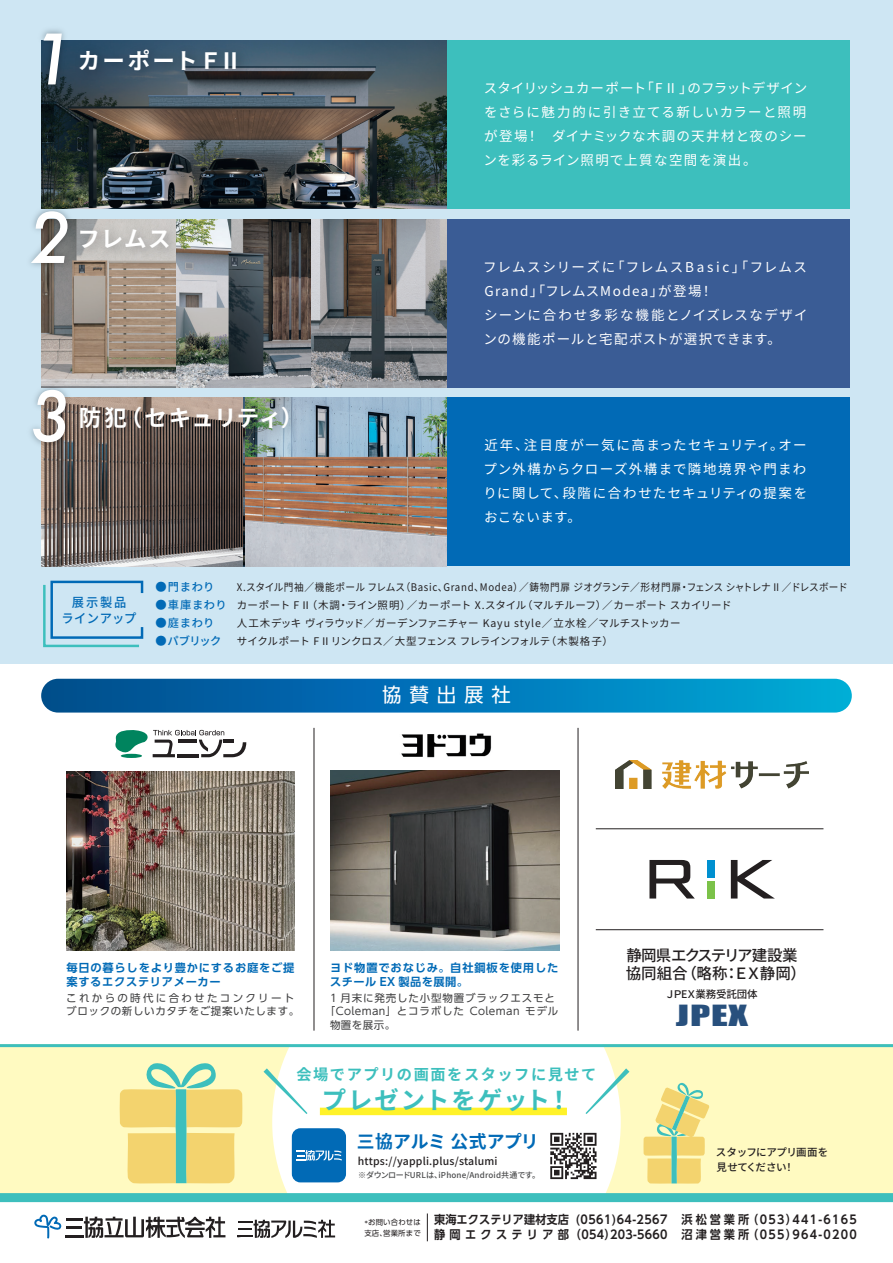
<style>
.page{position:relative;width:893px;height:1263px;background:#fff}
.page>*{position:absolute;margin:0;border:0;box-sizing:border-box;transform-origin:0 0}
.t1{font:italic 500 67.5px "Futura";color:#fff}
.t2{font:26.85px "Impact";color:#28507d;scale:1.5 1}
.t3{font:700 24.3px "Noto Sans CJ Kjp";letter-spacing:.08em;color:#3dbfbd}
.t4{font:700 22.5px "Noto Sans CJ Kjp";letter-spacing:.01em;color:#fff}
.t5{font:700 22.5px "Noto Sans CJ Kjp";letter-spacing:.075em;color:#fff}
.t6{font:700 22.5px "Noto Sans CJ Kjp";letter-spacing:.045em;color:#fff}
.t7{font:19.5px "UD Shin Go Pro";letter-spacing:.4em;color:#fff}
.t8{font:700 17.85px "Noto Sans CJ Kjp";letter-spacing:-.005em;color:#016ab6}
.t9{font:500 15.45px/18px "Noto Sans CJ Kjp";letter-spacing:-.055em;color:#231f20}
.t10{font:700 15.3px "Noto Sans CJ Kjp";letter-spacing:.1em;color:#3dbfbd}
.t11{font:13.5px/24px "Noto Sans CJ Kjp";letter-spacing:.09em;color:#fff;text-align:justify}
.t12{font:500 12.75px/16.2px "Noto Sans CJ Kjp";letter-spacing:.055em;color:#016ab6;text-align:center;scale:.96 1}
.t13{font:700 11.85px/15px "UD Shin Go Pro De";letter-spacing:.04em;color:#231f20;text-align:right;scale:.94 1}
.t14{font:700 11.85px/15px "UD Shin Go Pro De";letter-spacing:.115em;color:#231f20;scale:.94 1}
.t15{font:700 11.85px "UD Shin Go Pro De";letter-spacing:.005em;color:#231f20;scale:.94 1}
.t16{font:700 11.85px/15px "UD Shin Go Pro De";letter-spacing:.26em;color:#231f20;scale:.94 1}
.t17{font:700 11.25px/13.5px "UD Shin Go Pro De";letter-spacing:.07em;color:#016ab6}
.t18{font:500 11.25px "Noto Sans CJ Kjp";letter-spacing:.04em;color:#016ab6}
.t19{font:10.5px/18px "Noto Sans CJ Kjp";letter-spacing:.015em;color:#231f20;scale:.92 1}
.t20{font:10.5px/13.5px "UD Shin Go Pro";letter-spacing:.06em;color:#3e3e3f}
.t21{font:500 10.5px "Noto Sans CJ Kjp";letter-spacing:.02em;color:#231f20}
.t22{font:10.5px "UD Shin Go Pro";letter-spacing:.08em;color:#3e3e3f}
.t23{font:10.5px "UD Shin Go Pro";letter-spacing:.04em;color:#3e3e3f}
.t24{font:500 10.5px/15.9px "Noto Sans CJ Kjp";letter-spacing:-.045em;color:#231f20}
.t25{font:500 10.5px "Noto Sans CJ Kjp";letter-spacing:-.02em;color:#231f20}
.t26{font:500 8.1px "Noto Sans CJ Kjp";letter-spacing:.02em;color:#4b4c4d}
.t27{font:7.5px/11.2px "UD Shin Go Pro";letter-spacing:.02em;color:#231f20}
</style>
<div class="page">
<div style="left:0;top:1044px;width:893px;height:153px;background:#fffac1"></div>
<svg style="left:272px;top:948px;width:349px;height:294px"></svg>
<div style="left:0;top:1193px;width:893px;height:9px;background:#3dbfbd"></div>
<div style="left:0;top:0;width:893px;height:663px;background:#cee6f3"></div>
<hr style="left:0;top:1044px;width:893px;height:3px;background:#3dbfbd">
<div style="left:41px;top:219px;width:808px;height:168px;background:#3a5c95"></div>
<div style="left:41px;top:40px;width:808px;height:169px;background:#3dbfbd"></div>
<img style="left:41px;top:40px;width:405px;height:169px">
<img style="left:84px;top:40px;width:174px;height:69px">
<img style="left:41px;top:29px;width:43px;height:85px">
<img style="left:41px;top:219px;width:405px;height:168px">
<img style="left:81px;top:219px;width:106px;height:68px">
<img style="left:30px;top:194px;width:51px;height:98px">
<div style="left:41px;top:397px;width:808px;height:169px;background:#016ab6"></div>
<img style="left:41px;top:466px;width:201px;height:100px">
<img style="left:245px;top:397px;width:201px;height:169px">
<img style="left:81px;top:397px;width:229px;height:69px">
<img style="left:31px;top:373px;width:50px;height:98px">
<div style="left:41px;top:679px;width:811px;height:33px;background:linear-gradient(to right,#014791,#00a9db);border-radius:17px"></div>
<img style="left:331px;top:771px;width:229px;height:180px">
<img style="left:401px;top:733px;width:91px;height:25px">
<img style="left:67px;top:771px;width:228px;height:180px">
<svg style="left:121px;top:754px;width:21px;height:4px"></svg>
<svg style="left:115px;top:729px;width:131px;height:28px"></svg>
<hr style="left:578px;top:728px;width:1px;height:303px;background:#231f20">
<hr style="left:314px;top:728px;width:1px;height:303px;background:#231f20">
<svg style="left:43px;top:580px;width:101px;height:68px"></svg>
<div style="left:707px;top:881px;width:8px;height:17px;background:#7bc249"></div>
<div style="left:707px;top:860px;width:8px;height:18px;background:#0090d0"></div>
<svg style="left:649px;top:860px;width:46px;height:38px"></svg>
<svg style="left:731px;top:860px;width:43px;height:38px"></svg>
<img style="left:616px;top:760px;width:193px;height:29px">
<hr style="left:596px;top:828px;width:227px;height:1px;background:#231f20">
<hr style="left:596px;top:929px;width:227px;height:1px;background:#231f20">
<div style="left:546px;top:1128px;width:55px;height:56px;background:#fff"></div>
<svg style="left:550px;top:1133px;width:46px;height:46px"></svg>
<div style="left:292px;top:1128px;width:54px;height:54px;background:#016ab6;border-radius:9px"></div>
<svg style="left:296px;top:1150px;width:46px;height:10px"></svg>
<svg style="left:120px;top:1063px;width:122px;height:121px"></svg>
<svg style="left:427px;top:1213px;width:1px;height:28px"></svg>
<svg style="left:34px;top:1214px;width:191px;height:24px"></svg>
<svg style="left:237px;top:1220px;width:98px;height:18px"></svg>
<svg style="left:643px;top:1082px;width:66px;height:102px"></svg>
<div style="left:320px;top:1108px;width:247px;height:7px;background:#fff229"></div>
<svg style="left:264px;top:1068px;width:43px;height:46px"></svg>
<svg style="left:585px;top:1068px;width:44px;height:46px"></svg>
<h1 class="t1" style="left:33px;top:13px;width:43px">1</h1>
<h3 class="t5" style="left:78px;top:48px;width:165px">カーポートＦⅡ</h3>
<h1 class="t1" style="left:30px;top:191px;width:43px">2</h1>
<h3 class="t6" style="left:77px;top:226px;width:95px">フレムス</h3>
<h1 class="t1" style="left:30px;top:370px;width:43px">3</h1>
<h3 class="t4" style="left:79px;top:405px;width:226px">防犯（セキュリティ）</h3>
<p class="t11" style="left:484px;top:77px;width:325px">スタイリッシュカーポート「F Ⅱ」のフラットデザインをさらに魅力的に引き立てる新しいカラーと照明が登場！ ダイナミックな木調の天井材と夜のシーンを彩るライン照明で上質な空間を演出。</p>
<p class="t11" style="left:483px;top:255px;width:326px;text-align:left">フレムスシリーズに「フレムスBasic」「フレムス<br>Grand」「フレムスModea」が登場！<br>シーンに合わせ多彩な機能とノイズレスなデザインの機能ポールと宅配ポストが選択できます。</p>
<p class="t11" style="left:483px;top:434px;width:325px">近年、注目度が一気に高まったセキュリティ。オープン外構からクローズ外構まで隣地境界や門まわりに関して、段階に合わせたセキュリティの提案をおこないます。</p>
<p class="t12" style="left:61px;top:595px;width:80px">展示製品<br>ラインアップ</p>
<p class="t18" style="left:156px;top:580px;width:60px">●門まわり</p>
<p class="t18" style="left:156px;top:598px;width:73px">●車庫まわり</p>
<p class="t18" style="left:156px;top:616px;width:60px">●庭まわり</p>
<p class="t18" style="left:156px;top:634px;width:67px">●パブリック</p>
<p class="t19" style="left:237px;top:578px;width:666px">X.スタイル門袖／機能ポール フレムス（Basic、Grand、Modea）／鋳物門扉 ジオグランテ／形材門扉・フェンス シャトレナⅡ／ドレスボードカーポート FⅡ（木調・ライン照明）／カーポート X.スタイル（マルチルーフ）／カーポート スカイリード<br>人工木デッキ ヴィラウッド／ガーデンファニチャー Kayu style／立水栓／マルチストッカー<br>サイクルポート FⅡリンクロス／大型フェンス フレラインフォルテ（木製格子）</p>
<h3 class="t7" style="left:382px;top:679px;width:130px">協賛出展社</h3>
<p class="t17" style="left:66px;top:961px;width:229px">毎日の暮らしをより豊かにするお庭をご提案するエクステリアメーカー</p>
<p class="t20" style="left:66px;top:990px;width:235px">これからの時代に合わせたコンクリートブロックの新しいカタチをご提案いたします。</p>
<p class="t17" style="left:330px;top:961px;width:230px">ヨド物置でおなじみ。自社鋼板を使用したスチール EX 製品を展開。</p>
<p class="t22" style="left:330px;top:989px;width:227px">1 月末に発売した小型物置ブラックエスモと</p>
<p class="t23" style="left:325px;top:1003px;width:235px">「Coleman」とコラボした Coleman モデル</p>
<p class="t22" style="left:330px;top:1016px;width:67px">物置を展示。</p>
<p class="t10" style="left:296px;top:1066px;width:302px">会場でアプリの画面をスタッフに見せて</p>
<h3 class="t3" style="left:322px;top:1086px;width:251px">プレゼントをゲット！</h3>
<p class="t9" style="left:626px;top:947px;width:182px">静岡県エクステリア建設業協同組合（略称：ＥＸ静岡）</p>
<p class="t25" style="left:665px;top:988px;width:94px">ＪＰEＸ業務受託団体</p>
<h2 class="t2" style="left:676px;top:995px;width:49px">JPEX</h2>
<h3 class="t8" style="left:357px;top:1132px;width:183px">三協アルミ 公式アプリ</h3>
<p class="t26" style="left:358px;top:1170px;width:184px">※ダウンロードURLは、iPhone/Android共通です。</p>
<p class="t13" style="left:434px;top:1212px;width:250px">(0561)64-2567<br>静岡エクステリア部（054）203-5660</p>
<p class="t24" style="left:716px;top:1144px;width:114px">スタッフにアプリ画面を見せてください！</p>
<p class="t21" style="left:358px;top:1155px;width:141px">https://yappli.plus/stalumi</p>
<p class="t15" style="left:434px;top:1210px;width:145px">東海エクステリア建材支店</p>
<p class="t16" style="left:681px;top:1211px;width:74px">浜松営業所沼津営業所</p>
<p class="t14" style="left:747px;top:1211px;width:118px">（053）441-6165（055）964-0200</p>
<p class="t27" style="left:364px;top:1216px;width:58px">*お問い合わせは支店､営業所まで</p>
</div>
